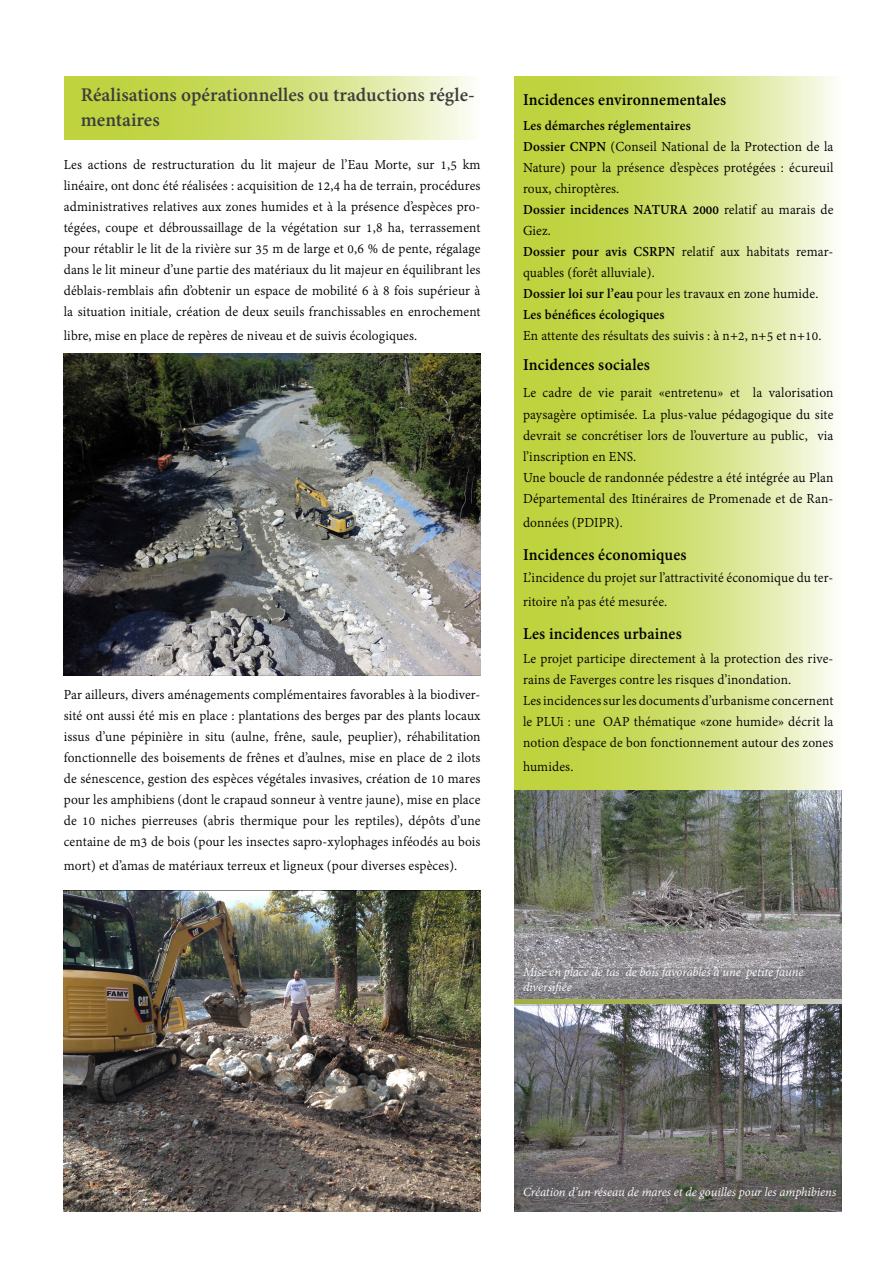
<style>
.page{position:relative;width:893px;height:1263px;background:#fff}
.page>*{position:absolute;margin:0;border:0;box-sizing:border-box;transform-origin:0 0}
.SousTitre_-_Parties{font:700 21px/25.2px "Adobe Devanagari";color:#3d3d3d}
.Texte_commun{font:700 18px "Adobe Devanagari";letter-spacing:.01em;color:#000;scale:.96 1}
.Texte_commun-2{font:15px/21px "Adobe Devanagari";letter-spacing:.01em;color:#000;text-align:justify;scale:.96 1}
.Texte_commun-3{font:700 15px/21px "Adobe Devanagari";letter-spacing:.01em;color:#000;scale:.96 1}
.Légende{font:italic 13.5px/15px "Adobe Devanagari";letter-spacing:-.01em;color:#fff}
.s1{font-weight:700}
.s2{font-weight:400}
</style>
<div class="page">
<svg style="left:64px;top:77px;width:407px;height:63px;background:#d2e07b"></svg>
<svg style="left:514px;top:77px;width:328px;height:714px;background:#d3e17d"></svg>
<img style="left:64px;top:354px;width:416px;height:322px">
<img style="left:64px;top:890px;width:416px;height:322px">
<svg style="left:514px;top:791px;width:328px;height:176px;background:#757870"></svg>
<svg style="left:514px;top:1005px;width:328px;height:175px;background:#6f6f70"></svg>
<svg style="left:514px;top:1180px;width:328px;height:32px;background:#62605e"></svg>
<svg style="left:514px;top:967px;width:328px;height:38px;background:#8c8b86"></svg>
<p class="SousTitre_-_Parties" style="left:81px;top:84px;width:396px">Réalisations opérationnelles ou traductions régle&shy;mentaires</p>
<p class="Texte_commun-2" style="left:64px;top:155px;width:436px">Les actions de restructuration du lit majeur de l’Eau Morte, sur 1,5 km linéaire, ont donc été réalisées : acquisition de 12,4 ha de terrain, procédures administratives relatives aux zones humides et à la présence d’espèces pro&shy;tégées, coupe et débroussaillage de la végétation sur 1,8 ha, terrassement pour rétablir le lit de la rivière sur 35 m de large et 0,6 % de pente, régalage dans le lit mineur d’une partie des matériaux du lit majeur en équilibrant les déblais-remblais afin d’obtenir un espace de mobilité 6 à 8 fois supérieur à la situation initiale, création de deux seuils franchissables en enrochement</p>
<p class="Texte_commun-2" style="left:64px;top:326px;width:370px">libre, mise en place de repères de niveau et de suivis écologiques.</p>
<p class="Texte_commun-2" style="left:64px;top:686px;width:436px">Par ailleurs, divers aménagements complémentaires favorables à la biodiver&shy;sité ont aussi été mis en place : plantations des berges par des plants locaux issus d’une pépinière in situ (aulne, frêne, saule, peuplier), réhabilitation fonctionnelle des boisements de frênes et d’aulnes, mise en place de 2 ilots de sénescence, gestion des espèces végétales invasives, création de 10 mares pour les amphibiens (dont le crapaud sonneur à ventre jaune), mise en place de 10 niches pierreuses (abris thermique pour les reptiles), dépôts d’une centaine de m3 de bois (pour les insectes sapro-xylophages inféodés au bois</p>
<p class="Texte_commun-2" style="left:64px;top:857px;width:411px">mort) et d’amas de matériaux terreux et ligneux (pour diverses espèces).</p>
<p class="Texte_commun" style="left:523px;top:89px;width:213px">Incidences environnementales</p>
<p class="Texte_commun-3" style="left:523px;top:116px;width:176px">Les démarches réglementaires</p>
<p class="Texte_commun-2" style="left:523px;top:137px;width:325px"><span class="s1">Dossier CNPN</span> (Conseil National de la Protection de la Nature) pour la présence d’espèces protégées : écureuil roux, chiroptères.</p>
<p class="Texte_commun-3" style="left:523px;top:200px;width:325px">Dossier incidences NATURA 2000 <span class="s2">relatif au marais de<br>Giez.</span></p>
<p class="Texte_commun-2" style="left:523px;top:242px;width:325px"><span class="s1">Dossier pour avis CSRPN</span> relatif aux habitats remar&shy;quables (forêt alluviale).</p>
<p class="Texte_commun-2" style="left:523px;top:284px;width:309px"><span class="s1">Dossier loi sur l’eau</span> pour les travaux en zone humide.</p>
<p class="Texte_commun-3" style="left:523px;top:305px;width:149px">Les bénéfices écologiques</p>
<p class="Texte_commun-2" style="left:523px;top:326px;width:312px">En attente des résultats des suivis : à n+2, n+5 et n+10.</p>
<p class="Texte_commun" style="left:523px;top:354px;width:134px">Incidences sociales</p>
<p class="Texte_commun-2" style="left:523px;top:384px;width:325px">Le cadre de vie parait «entretenu» et la valorisation paysagère optimisée. La plus-value pédagogique du site devrait se concrétiser lors de l’ouverture au public, via l’inscription en ENS.</p>
<p class="Texte_commun-2" style="left:523px;top:468px;width:325px">Une boucle de randonnée pédestre a été intégrée au Plan<br>Départemental des Itinéraires de Promenade et de Ran-</p>
<p class="Texte_commun-2" style="left:523px;top:513px;width:106px">données (PDIPR).</p>
<p class="Texte_commun" style="left:523px;top:544px;width:172px">Incidences économiques</p>
<p class="Texte_commun-2" style="left:523px;top:567px;width:325px;line-height:24px">L’incidence du projet sur l’attractivité économique du ter&shy;ritoire n’a pas été mesurée.</p>
<p class="Texte_commun" style="left:523px;top:623px;width:167px">Les incidences urbaines</p>
<p class="Texte_commun-2" style="left:523px;top:650px;width:325px">Le projet participe directement à la protection des rive&shy;rains de Faverges contre les risques d’inondation.</p>
<p class="Texte_commun-2" style="left:523px;top:692px;width:325px">Les incidences sur les documents d’urbanisme concernent le PLUi : une OAP thématique «zone humide» décrit la notion d’espace de bon fonctionnement autour des zones</p>
<p class="Texte_commun-2" style="left:523px;top:758px;width:54px">humides.</p>
<p class="Légende" style="left:523px;top:965px;width:282px">Mise en place de tas de bois favorables à une petite faune diversifiée</p>
<p class="Légende" style="left:523px;top:1185px;width:315px">Création d’un réseau de mares et de gouilles pour les amphibiens</p>
</div>
